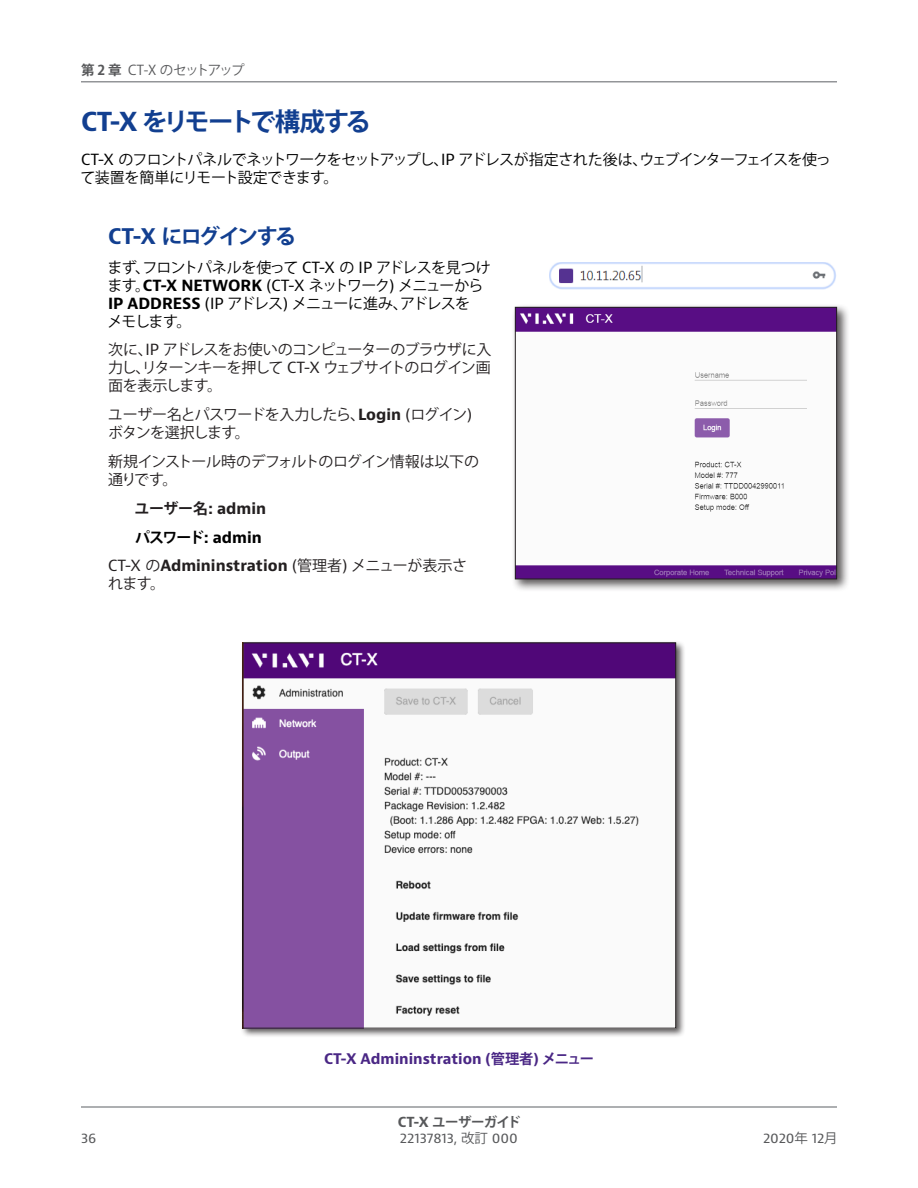
<style>
.page{position:relative;width:918px;height:1188px;background:#fff}
.page>*{position:absolute;margin:0;border:0;box-sizing:border-box;transform-origin:0 0}
.Headline_1__In_Chapt{font:700 25.5px "Koz Go Pro";letter-spacing:-.155em;color:#123f90}
.Headline_2{font:700 21px "Koz Go Pro";letter-spacing:-.1em;color:#123f90}
.Body_2{font:15px/18px "Koz Go Pro";letter-spacing:-.05em;color:#231f20}
.Body_2-2{font:15px/18px "Koz Go Pro";letter-spacing:-.05em;color:#000}
.Body_1{font:15px/18px "Koz Go Pro";letter-spacing:-.065em;color:#000}
.Body_2-3{font:15px/18px "Koz Go Pro";letter-spacing:-.02em;color:#231f20}
.Body_3{font:700 15px "Bernino Sans";color:#231f20}
.Body_3-2{font:700 15px "Bernino Sans";color:#000}
.t1{font:700 14.25px "Bernino Sans";color:#4a2785}
.t2{font:13.5px "Bernino Sans";letter-spacing:-.005em;color:#57585a}
.t3{font:13.5px "Koz Go Pro";letter-spacing:-.11em;color:#57585a}
.t4{font:700 13.5px "Koz Go Pro";letter-spacing:-.05em;color:#57585a}
.s1{font-weight:700}
.s2{font-family:"Bernino Sans"}
.s3{font-family:"Bernino Sans";font-weight:700}
.s4{font-family:"Koz Go Pro"}
</style>
<div class="page">
<hr style="left:81px;top:1106px;width:756px;height:2px;background:#939598">
<hr style="left:81px;top:81px;width:756px;height:1px;background:#939598">
<img style="left:549px;top:262px;width:287px;height:28px">
<div style="left:511px;top:303px;width:339px;height:289px;background:#231f20;opacity:.75"></div>
<img style="left:517px;top:309px;width:318px;height:268px">
<div style="left:515px;top:307px;width:322px;height:272px;border:1px solid #231f20"></div>
<div style="left:240px;top:640px;width:445px;height:398px;background:#231f20;opacity:.75"></div>
<img style="left:245px;top:645px;width:429px;height:381px">
<p class="t3" style="left:81px;top:62px;width:165px"><span class="s1">第 2 章</span> CT-X のセットアップ</p>
<p class="Headline_1__In_Chapt" style="left:81px;top:105px;width:292px"><span class="s2">CT-X</span> をリモートで構成する</p>
<p class="Body_1" style="left:81px;top:151px;width:752px"><span class="s2">CT-X</span> のフロントパネルでネットワークをセットアップし、<span class="s2">IP</span> アドレスが指定された後は、ウェブインターフェイスを使って装置を簡単にリモート設定できます。</p>
<p class="Headline_2" style="left:108px;top:222px;width:190px"><span class="s2">CT-X</span> にログインする</p>
<p class="Body_2-2" style="left:107px;top:258px;width:385px">まず、フロントパネルを使って <span class="s2">CT-X</span> の <span class="s2">IP</span> アドレスを見つけます。<span class="s3">CT-X NETWORK</span> <span class="s2">(CT-X</span> ネットワーク<span class="s2">)</span> メニューから<br><span class="s3">IP ADDRESS</span> <span class="s2">(IP</span> アドレス<span class="s2">)</span> メニューに進み、アドレスを<br>メモします。</p>
<p class="Body_2" style="left:108px;top:341px;width:385px;text-align:justify">次に、<span class="s2">IP</span> アドレスをお使いのコンピューターのブラウザに入力し、リターンキーを押して <span class="s2">CT-X</span> ウェブサイトのログイン画面を表示します。</p>
<p class="Body_2" style="left:108px;top:406px;width:366px">ユーザー名とパスワードを入力したら、<span class="s3">Login</span> <span class="s2">(</span>ログイン<span class="s2">)</span>ボタンを選択します。</p>
<p class="Body_2-3" style="left:108px;top:453px;width:373px">新規インストール時のデフォルトのログイン情報は以下の通りです。</p>
<p class="Body_3" style="left:135px;top:499px;width:133px"><span class="s4">ユーザー名</span>: admin</p>
<p class="Body_3-2" style="left:135px;top:527px;width:128px"><span class="s4">パスワード</span>: admin</p>
<p class="Body_2" style="left:108px;top:557px;width:361px"><span class="s2">CT-X</span> の<span class="s3">Admininstration</span> <span class="s2">(</span>管理者<span class="s2">)</span> メニューが表示されます。</p>
<p class="t1" style="left:324px;top:1050px;width:271px">CT-X Admininstration (<span class="s4">管理者</span>) <span class="s4">メニュー</span></p>
<p class="t4" style="left:398px;top:1113px;width:124px"><span class="s2">CT-X</span> ユーザーガイド</p>
<p class="t2" style="left:81px;top:1129px;width:17px">36</p>
<p class="t2" style="left:400px;top:1129px;width:120px">22137813, <span class="s4">改訂</span> 000</p>
<p class="t2" style="left:763px;top:1129px;width:76px">2020<span class="s4">年</span> 12<span class="s4">月</span></p>
</div>
